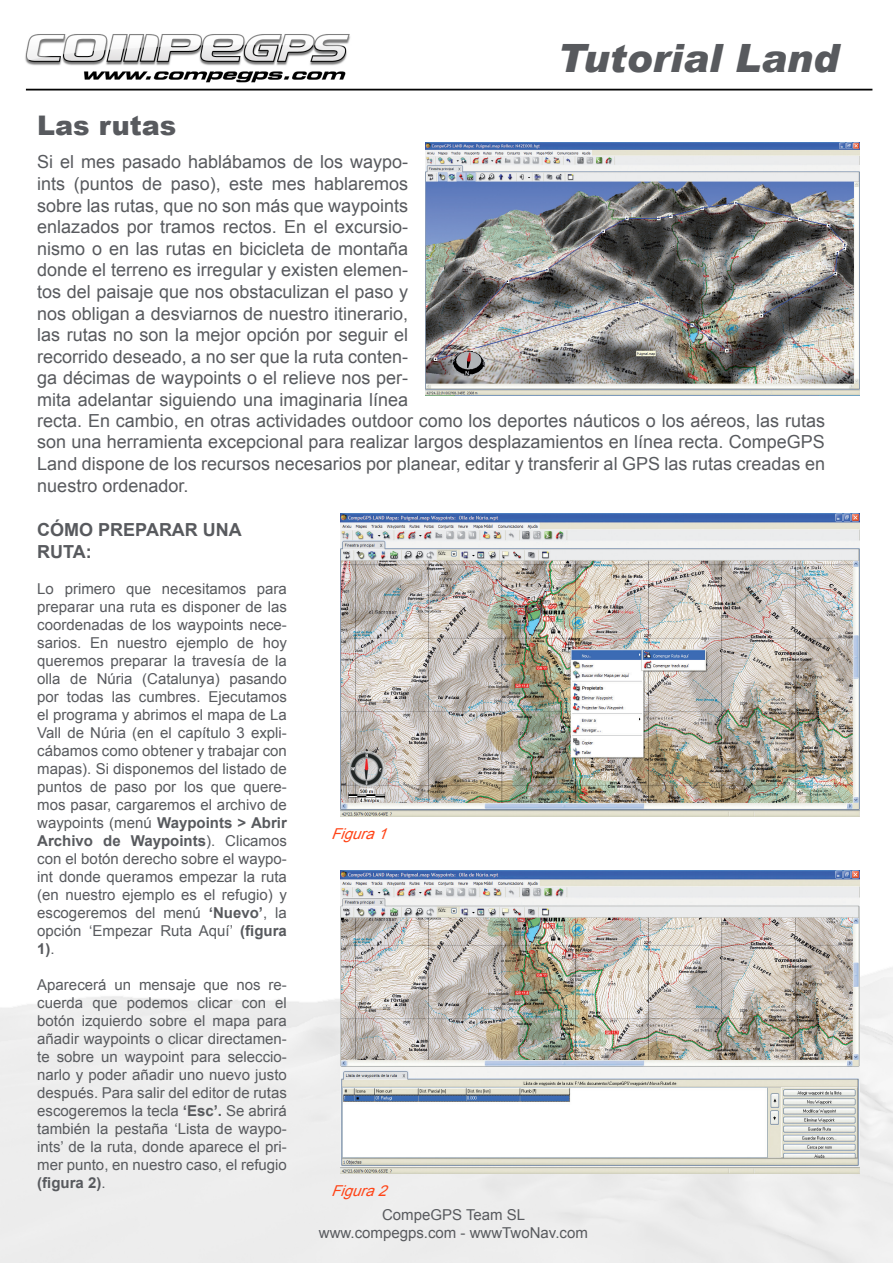
<style>
.page{position:relative;width:893px;height:1263px;background:#fff}
.page>*{position:absolute;margin:0;border:0;box-sizing:border-box;transform-origin:0 0}
.t1{font:italic 900 39px "Arial";color:#585a5e}
.t2{font:900 27px "Arial";color:#585a5e}
.t3{font:18px/21.6px "Arial";color:#585a5e;text-align:justify}
.t4{font:700 18px/21.6px "Arial";color:#585a5e}
.t5{font:15px/18px "Arial";color:#585a5e;text-align:justify}
.t6{font:italic 15px "Arial";color:#ff4417}
.s1{font-weight:700}
</style>
<div class="page">
<img style="left:0;top:34px;width:893px;height:1229px">
<img style="left:425px;top:142px;width:434px;height:254px">
<img style="left:341px;top:514px;width:518px;height:302px">
<img style="left:341px;top:871px;width:518px;height:302px">
<h2 class="t2" style="left:37px;top:106px;width:140px">Las rutas</h2>
<p class="t3" style="left:37px;top:151px;width:372px">Si el mes pasado hablábamos de los waypo&shy;ints (puntos de paso), este mes hablaremos sobre las rutas, que no son más que waypoints enlazados por tramos rectos. En el excursio&shy;nismo o en las rutas en bicicleta de montaña donde el terreno es irregular y existen elemen&shy;tos del paisaje que nos obstaculizan el paso y nos obligan a desviarnos de nuestro itinerario, las rutas no son la mejor opción por seguir el recorrido deseado, a no ser que la ruta conten&shy;ga décimas de waypoints o el relieve nos per&shy;mita adelantar siguiendo una imaginaria línea</p>
<h1 class="t1" style="left:557px;top:34px;width:283px">Tutorial Land</h1>
<p class="t3" style="left:37px;top:410px;width:789px">recta. En cambio, en otras actividades outdoor como los deportes náuticos o los aéreos, las rutas son una herramienta excepcional para realizar largos desplazamientos en línea recta. CompeGPS Land dispone de los recursos necesarios por planear, editar y transferir al GPS las rutas creadas en nuestro ordenador.</p>
<p class="t4" style="left:37px;top:520px;width:206px">CÓMO PREPARAR UNA<br>RUTA:</p>
<p class="t5" style="left:37px;top:580px;width:251px">Lo primero que necesitamos para preparar una ruta es disponer de las coordenadas de los waypoints nece&shy;sarios. En nuestro ejemplo de hoy queremos preparar la travesía de la olla de Núria (Catalunya) pasando por todas las cumbres. Ejecutamos el programa y abrimos el mapa de La Vall de Núria (en el capítulo 3 expli&shy;cábamos como obtener y trabajar con mapas). Si disponemos del listado de puntos de paso por los que quere&shy;mos pasar, cargaremos el archivo de waypoints (menú <span class="s1">Waypoints &gt; Abrir Archivo de Waypoints</span>). Clicamos con el botón derecho sobre el waypo&shy;int donde queramos empezar la ruta (en nuestro ejemplo es el refugio) y escogeremos del menú <span class="s1">‘Nuevo’</span>, la opción ‘Empezar Ruta Aquí’ <span class="s1">(figura 1)</span>.</p>
<p class="t5" style="left:37px;top:976px;width:251px">Aparecerá un mensaje que nos re&shy;cuerda que podemos clicar con el botón izquierdo sobre el mapa para añadir waypoints o clicar directamen&shy;te sobre un waypoint para seleccio&shy;narlo y poder añadir uno nuevo justo después. Para salir del editor de rutas escogeremos la tecla <span class="s1">‘Esc’.</span> Se abrirá también la pestaña ‘Lista de waypo&shy;ints’ de la ruta, donde aparece el pri&shy;mer punto, en nuestro caso, el refugio <span class="s1">(figura 2)</span>.</p>
<p class="t6" style="left:331px;top:824px;width:64px">Figura1</p>
<p class="t6" style="left:331px;top:1181px;width:64px">Figura2</p>
<p class="t5" style="left:319px;top:1206px;width:270px;text-align:center">CompeGPS Team SL www.compegps.com - wwwTwoNav.com</p>
</div>
